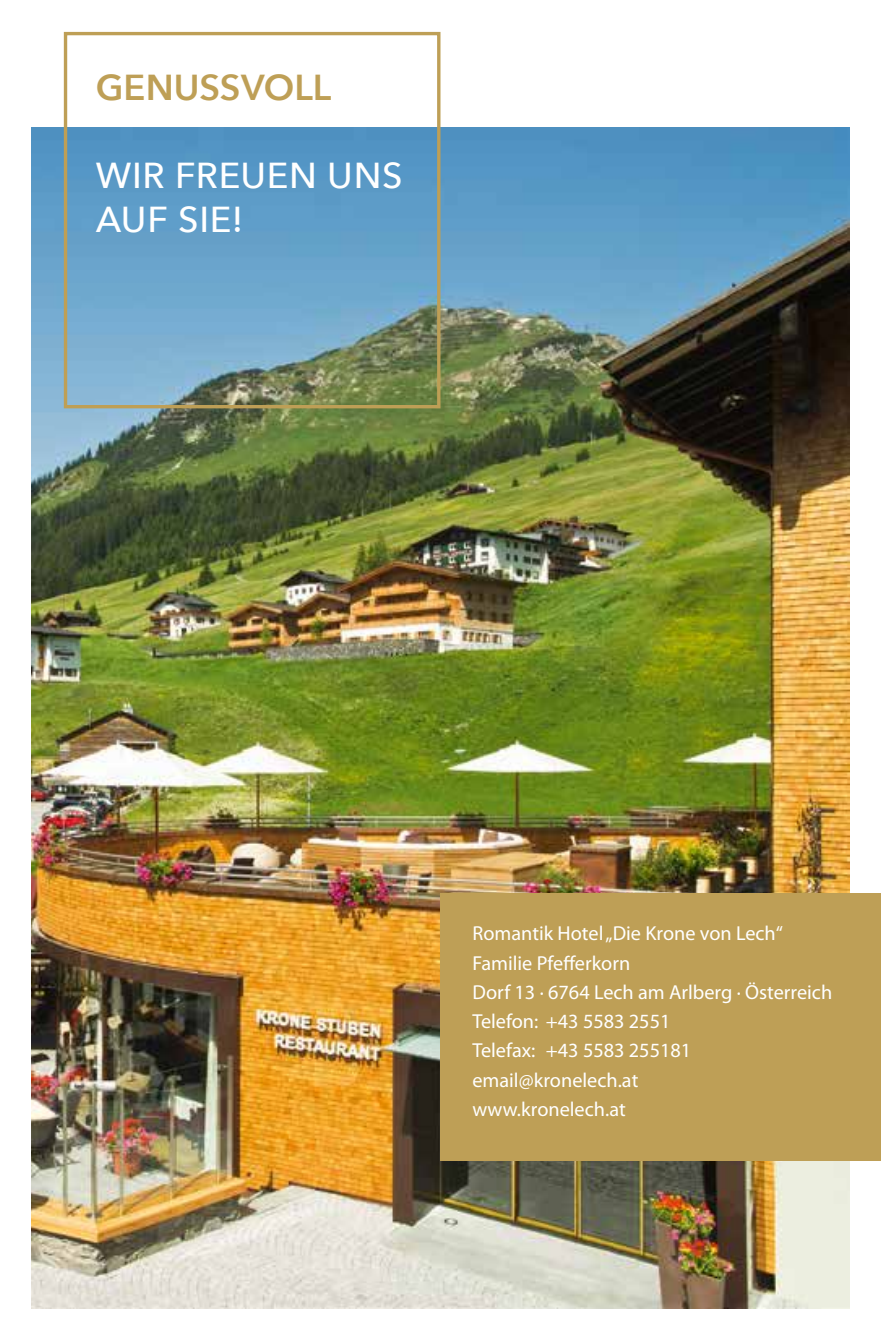
<style>
.page{position:relative;width:881px;height:1340px;background:#fff}
.page>*{position:absolute;margin:0;border:0;box-sizing:border-box;transform-origin:0 0}
.t1{font:500 36px/43.9px "Avenir Next";letter-spacing:.02em;color:#fff}
.t2{font:600 36px "Avenir Next";color:#be9f56}
.t3{font:20.25px/29.2px "Myriad Pro";color:#fff}
</style>
<div class="page">
<img style="left:32px;top:128px;width:816px;height:1179px">
<div style="left:440px;top:893px;width:440px;height:268px;background:#be9f56"></div>
<div style="left:64px;top:32px;width:376px;height:376px;border:3px solid #be9f56"></div>
<h1 class="t2" style="left:96px;top:56px;width:237px">GENUSSVOLL</h1>
<h1 class="t1" style="left:96px;top:152px;width:308px">WIR FREUEN UNS<br>AUF SIE!</h1>
<p class="t3" style="left:472px;top:918px;width:361px">Romantik Hotel „Die Krone von Lech“<br>Familie Pfefferkorn<br>Dorf 13 · 6764 Lech am Arlberg · Österreich<br>Telefon: +43 5583 2551<br>Telefax: +43 5583 255181 email@kronelech.at<br>www.kronelech.at</p>
</div>
